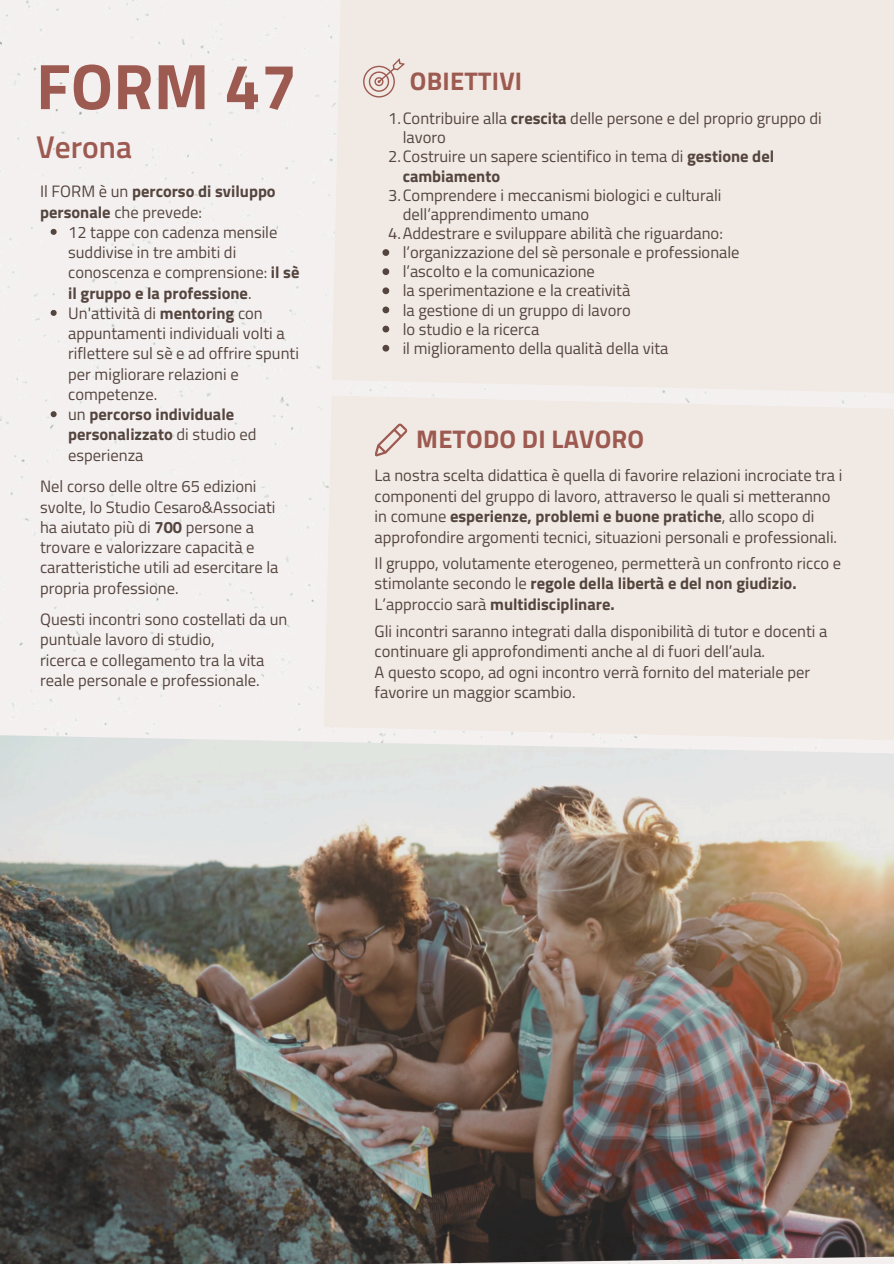
<style>
.page{position:relative;width:894px;height:1264px;background:#fff}
.page>*{position:absolute;margin:0;border:0;box-sizing:border-box;transform-origin:0 0}
.t1{font:700 64.5px "Titillium Web";letter-spacing:.005em;color:#9d5a51}
.t2{font:600 31.5px "Titillium Web";color:#9d5a51}
.t3{font:700 25.5px "Titillium Web";letter-spacing:.005em;color:#9d5a51}
.t4{font:16.5px/20.2px "Titillium Web";color:#54453e}
.t5{font:700 16.5px/20.2px "Titillium Web";color:#54453e}
.s1{font-weight:400}
.s2{font-weight:700}
</style>
<div class="page">
<div style="left:0;top:0;width:331px;height:734px;background:#f5f0f0"></div>
<div style="left:331px;top:0;width:562px;height:395px;background:#f1eae4"></div>
<div style="left:323px;top:395px;width:570px;height:339px;background:#f1eae4"></div>
<img style="left:0;top:734px;width:893px;height:529px">
<svg style="left:374px;top:423px;width:33px;height:33px"></svg>
<svg style="left:51px;top:229px;width:6px;height:6px"></svg>
<svg style="left:51px;top:310px;width:6px;height:6px"></svg>
<svg style="left:51px;top:411px;width:6px;height:6px"></svg>
<svg style="left:382px;top:249px;width:7px;height:7px"></svg>
<svg style="left:382px;top:268px;width:7px;height:7px"></svg>
<svg style="left:382px;top:287px;width:7px;height:7px"></svg>
<svg style="left:382px;top:306px;width:7px;height:7px"></svg>
<svg style="left:382px;top:326px;width:7px;height:6px"></svg>
<svg style="left:382px;top:345px;width:7px;height:6px"></svg>
<svg style="left:363px;top:58px;width:42px;height:40px;background:#e0cec7"></svg>
<h2 class="t1" style="left:36px;top:36px;width:262px">FORM 47</h2>
<h2 class="t2" style="left:36px;top:122px;width:97px">Verona</h2>
<p class="t5" style="left:40px;top:181px;width:237px"><span class="s1">Il FORM è un</span> percorso di sviluppo personale <span class="s1">che prevede:</span></p>
<p class="t4" style="left:68px;top:221px;width:233px">12 tappe con cadenza mensile suddivise in tre ambiti di conoscenza e comprensione: <span class="s2">il sè il gruppo e la professione</span>.</p>
<p class="t4" style="left:68px;top:302px;width:232px">Un'attività di <span class="s2">mentoring</span> con appuntamenti individuali volti a riflettere sul sè e ad offrire spunti per migliorare relazioni e competenze.</p>
<p class="t5" style="left:68px;top:404px;width:190px"><span class="s1">un</span> percorso individuale personalizzato <span class="s1">di studio ed esperienza</span></p>
<p class="t4" style="left:40px;top:476px;width:218px">Nel corso delle oltre 65 edizioni</p>
<p class="t4" style="left:40px;top:496px;width:237px">svolte, lo Studio Cesaro&amp;Associati</p>
<p class="t4" style="left:40px;top:516px;width:215px">ha aiutato più di <span class="s2">700</span> persone a</p>
<p class="t4" style="left:40px;top:536px;width:216px">trovare e valorizzare capacità e</p>
<p class="t4" style="left:40px;top:557px;width:240px">caratteristiche utili ad esercitare la</p>
<p class="t4" style="left:40px;top:577px;width:140px">propria professione.</p>
<h1 class="t4" style="left:40px;top:608px;width:249px">Questi incontri sono costellati da un puntuale lavoro di studio,</h1>
<p class="t4" style="left:40px;top:649px;width:226px">ricerca e collegamento tra la vita</p>
<p class="t4" style="left:40px;top:669px;width:221px">reale personale e professionale.</p>
<p class="t3" style="left:409px;top:61px;width:114px">OBIETTIVI</p>
<p class="t4" style="left:402px;top:108px;width:420px;line-height:19.2px;text-indent:-14px">1.Contribuire alla <span class="s2">crescita</span> delle persone e del proprio gruppo di lavoro</p>
<p class="t4" style="left:402px;top:147px;width:373px;line-height:19.2px;text-indent:-14px">2.Costruire un sapere scientifico in tema di <span class="s2">gestione del cambiamento</span></p>
<h2 class="t4" style="left:402px;top:185px;width:320px;line-height:19.2px;text-indent:-14px">3.Comprendere i meccanismi biologici e culturali dell’apprendimento umano</h2>
<p class="t4" style="left:388px;top:223px;width:336px">4.Addestrare e sviluppare abilità che riguardano:</p>
<p class="t4" style="left:402px;top:242px;width:338px">l’organizzazione del sè personale e professionale</p>
<p class="t4" style="left:402px;top:261px;width:194px">l’ascolto e la comunicazione</p>
<p class="t4" style="left:402px;top:280px;width:229px">la sperimentazione e la creatività</p>
<p class="t4" style="left:402px;top:299px;width:230px">la gestione di un gruppo di lavoro</p>
<p class="t4" style="left:402px;top:318px;width:138px">lo studio e la ricerca</p>
<p class="t4" style="left:402px;top:337px;width:267px">il miglioramento della qualità della vita</p>
<p class="t3" style="left:416px;top:419px;width:229px">METODO DI LAVORO</p>
<p class="t4" style="left:374px;top:464px;width:469px;line-height:20.7px">La nostra scelta didattica è quella di favorire relazioni incrociate tra i componenti del gruppo di lavoro, attraverso le quali si metteranno in comune <span class="s2">esperienze, problemi e buone pratiche</span>, allo scopo di approfondire argomenti tecnici, situazioni personali e professionali.</p>
<p class="t4" style="left:374px;top:552px;width:468px">Il gruppo, volutamente eterogeneo, permetterà un confronto ricco e</p>
<p class="t5" style="left:374px;top:572px;width:423px"><span class="s1">stimolante secondo le</span> regole della libertà e del non giudizio.</p>
<p class="t5" style="left:374px;top:593px;width:241px"><span class="s1">L’approccio sarà</span> multidisciplinare.</p>
<p class="t4" style="left:374px;top:620px;width:454px">Gli incontri saranno integrati dalla disponibilità di tutor e docenti a</p>
<p class="t4" style="left:374px;top:641px;width:392px">continuare gli approfondimenti anche al di fuori dell’aula.</p>
<p class="t4" style="left:374px;top:661px;width:437px;line-height:20.7px">A questo scopo, ad ogni incontro verrà fornito del materiale per favorire un maggior scambio.</p>
</div>
